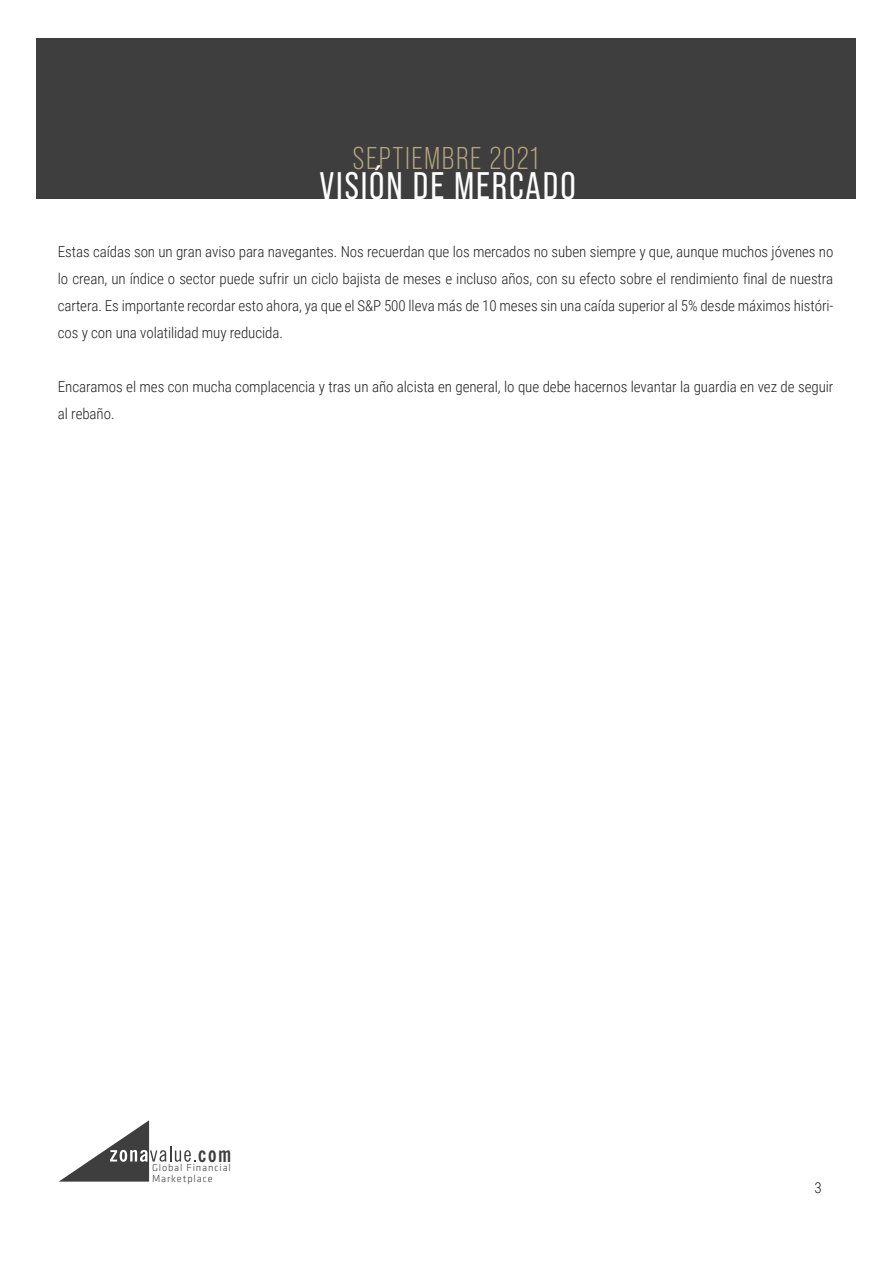
<style>
.page{position:relative;width:893px;height:1263px;background:#fff}
.page>*{position:absolute;margin:0;border:0;box-sizing:border-box;transform-origin:0 0}
.t1{font:38.4px "Bebas Neue Pro";letter-spacing:.05em;color:#fff}
.t2{font:31.5px "Bebas Neue Pro";letter-spacing:.05em;color:#b7a67d}
.t3{font:700 condensed 21.3px "News Gothic BT";color:#3e3e3f;scale:.94 1}
.t4{font:300 15px/27px "Roboto Condensed";letter-spacing:-.005em;color:#231f20;text-align:justify}
.t5{font:300 10.35px/10.2px "Klavika";letter-spacing:.08em;color:#3e3e3f}
</style>
<div class="page">
<div style="left:37px;top:38px;width:819px;height:161px;background:#3e3e3f"></div>
<svg style="left:60px;top:1120px;width:136px;height:61px"></svg>
<h2 class="t2" style="left:353px;top:140px;width:187px">SEPTIEMBRE 2021</h2>
<h1 class="t1" style="left:319px;top:164px;width:258px">VISIÓN DE MERCADO</h1>
<p class="t4" style="left:58px;top:238px;width:777px">Estas caídas son un gran aviso para navegantes. Nos recuerdan que los mercados no suben siempre y que, aunque muchos jóvenes no lo crean, un índice o sector puede sufrir un ciclo bajista de meses e incluso años, con su efecto sobre el rendimiento final de nuestra cartera. Es importante recordar esto ahora, ya que el S&amp;P 500 lleva más de 10 meses sin una caída superior al 5% desde máximos históri&shy;cos y con una volatilidad muy reducida.</p>
<p class="t4" style="left:58px;top:373px;width:777px">Encaramos el mes con mucha complacencia y tras un año alcista en general, lo que debe hacernos levantar la guardia en vez de seguir al rebaño.</p>
<h3 class="t3" style="left:198px;top:1141px;width:37px">com</h3>
<p class="t5" style="left:152px;top:1163px;width:80px">Global Financial<br>Marketplace</p>
<p class="t4" style="left:814px;top:1174px;width:9px">3</p>
</div>
